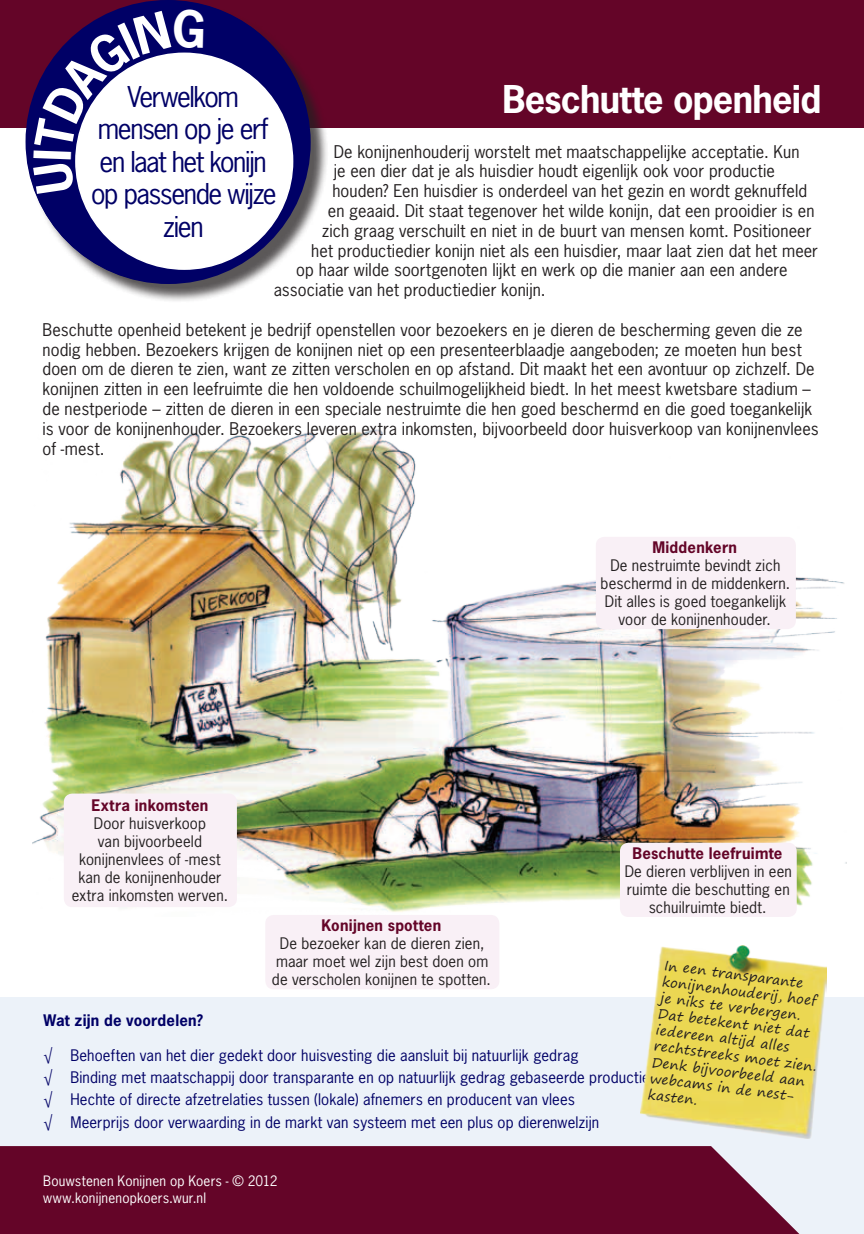
<style>
.page{position:relative;width:864px;height:1234px;background:#fff}
.page>*{position:absolute;margin:0;border:0;box-sizing:border-box;transform-origin:0 0}
.Hoofdstuk{font:700 36px "News Gothic Std";letter-spacing:-.025em;color:#fff}
.uitdaging{font:27px/32.4px "News Gothic Std";letter-spacing:-.05em;color:#006;text-align:center}
.t1{font:16.5px/19.8px "News Gothic Std";letter-spacing:.005em;color:#231f20}
.kader{font:15px/18px "News Gothic Std";letter-spacing:.01em;color:#231f20;text-align:center}
.Bulleted{font:15px "News Gothic Std";letter-spacing:.01em;color:#006}
.Tussenkop{font:700 15px "News Gothic Std";letter-spacing:.015em;color:#640528}
.Tussenkop_italic{font:700 15px "News Gothic Std";letter-spacing:.015em;color:#006}
.Geeltje{font:13.5px/16.2px "Segoe Print";color:#231f20}
.t2{font:13.5px "News Gothic Std";letter-spacing:.015em;color:#fff}
</style>
<div class="page">
<div style="left:0;top:996px;width:863px;height:237px;background:#ecf2f9"></div>
<div style="left:0;top:1146px;width:799px;height:87px;background:#640528"></div>
<img style="left:33px;top:429px;width:813px;height:487px">
<div style="left:595px;top:536px;width:200px;height:93px;background:#f9f0f6;border-radius:9px"></div>
<div style="left:64px;top:793px;width:173px;height:113px;background:#f9f0f6;border-radius:9px"></div>
<div style="left:265px;top:914px;width:234px;height:75px;background:#f9f0f6;border-radius:9px"></div>
<div style="left:619px;top:842px;width:177px;height:74px;background:#f9f0f6;border-radius:9px"></div>
<img style="left:640px;top:945px;width:186px;height:193px">
<div style="left:0;top:0;width:863px;height:128px;background:#640528"></div>
<div style="left:29px;top:3px;width:300px;height:299px;background:#231f20;opacity:.75"></div>
<svg style="left:26px;top:0;width:280px;height:283px"></svg>
<div style="left:76px;top:53px;width:216px;height:216px;background:#fff;border-radius:50%"></div>
<svg style="left:33px;top:9px;width:171px;height:185px"></svg>
<p class="Hoofdstuk" style="left:502px;top:76px;width:320px">Beschutte openheid</p>
<p class="uitdaging" style="left:91px;top:80px;width:187px">Verwelkom mensen op je erf en laat het konijn op passende wijze zien</p>
<p class="t1" style="left:334px;top:141px;width:467px">De konijnenhouderij worstelt met maatschappelijke acceptatie. Kun</p>
<p class="t1" style="left:334px;top:161px;width:442px">je een dier dat je als huisdier houdt eigenlijk ook voor productie</p>
<p class="t1" style="left:332px;top:181px;width:476px">houden? Een huisdier is onderdeel van het gezin en wordt geknuffeld</p>
<p class="t1" style="left:328px;top:201px;width:488px">en geaaid. Dit staat tegenover het wilde konijn, dat een prooidier is en</p>
<p class="t1" style="left:322px;top:220px;width:491px">zich graag verschuilt en niet in de buurt van mensen komt. Positioneer</p>
<p class="t1" style="left:311px;top:240px;width:508px">het productiedier konijn niet als een huisdier, maar laat zien dat het meer</p>
<p class="t1" style="left:296px;top:260px;width:492px">op haar wilde soortgenoten lijkt en werk op die manier aan een andere</p>
<p class="t1" style="left:274px;top:280px;width:273px">associatie van het productiedier konijn.</p>
<p class="t1" style="left:43px;top:319px;width:777px">Beschutte openheid betekent je bedrijf openstellen voor bezoekers en je dieren de bescherming geven die ze nodig hebben. Bezoekers krijgen de konijnen niet op een presenteerblaadje aangeboden; ze moeten hun best doen om de dieren te zien, want ze zitten verscholen en op afstand. Dit maakt het een avontuur op zichzelf. De konijnen zitten in een leefruimte die hen voldoende schuilmogelijkheid biedt. In het meest kwetsbare stadium – de nestperiode – zitten de dieren in een speciale nestruimte die hen goed beschermd en die goed toegankelijk is voor de konijnenhouder. Bezoekers leveren extra inkomsten, bijvoorbeeld door huisverkoop van konijnenvlees of -mest.</p>
<p class="Tussenkop" style="left:91px;top:795px;width:118px">Extra inkomsten</p>
<p class="kader" style="left:72px;top:814px;width:158px">Door huisverkoop<br>van bijvoorbeeld konijnenvlees of -mest kan de konijnenhouder extra inkomsten werven.</p>
<p class="Tussenkop" style="left:652px;top:537px;width:86px">Middenkern</p>
<p class="kader" style="left:600px;top:556px;width:191px">De nestruimte bevindt zich beschermd in de middenkern.<br>Dit alles is goed toegankelijk voor de konijnenhouder.</p>
<p class="Tussenkop" style="left:632px;top:842px;width:151px">Beschutte leefruimte</p>
<p class="kader" style="left:624px;top:861px;width:169px">De dieren verblijven in een ruimte die beschutting en schuilruimte biedt.</p>
<p class="Tussenkop" style="left:321px;top:915px;width:121px">Konijnen spotten</p>
<p class="kader" style="left:272px;top:933px;width:220px">De bezoeker kan de dieren zien, maar moet wel zijn best doen om de verscholen konijnen te spotten.</p>
<p class="Geeltje" style="left:664px;top:956px;width:166px;rotate:7deg">In een transparante konijnenhouderij, hoef je niks te verbergen.<br>Dat betekent niet dat iedereen altijd alles rechtstreeks moet zien.<br>Denk bijvoorbeeld aan webcams in de nest&shy;kasten.</p>
<p class="Tussenkop_italic" style="left:43px;top:1009px;width:161px">Wat zijn de voordelen?</p>
<p class="Bulleted" style="left:43px;top:1045px;width:536px">√ Behoeften van het dier gedekt door huisvesting die aansluit bij natuurlijk gedrag</p>
<p class="Bulleted" style="left:43px;top:1067px;width:607px">√ Binding met maatschappij door transparante en op natuurlijk gedrag gebaseerde productie</p>
<p class="Bulleted" style="left:43px;top:1089px;width:533px">√ Hechte of directe afzetrelaties tussen (lokale) afnemers en producent van vlees</p>
<p class="Bulleted" style="left:43px;top:1111px;width:557px">√ Meerprijs door verwaarding in de markt van systeem met een plus op dierenwelzijn</p>
<p class="t2" style="left:43px;top:1172px;width:236px">Bouwstenen Konijnen op Koers - © 2012</p>
<p class="t2" style="left:43px;top:1188px;width:164px">www.konijnenopkoers.wur.nl</p>
</div>
